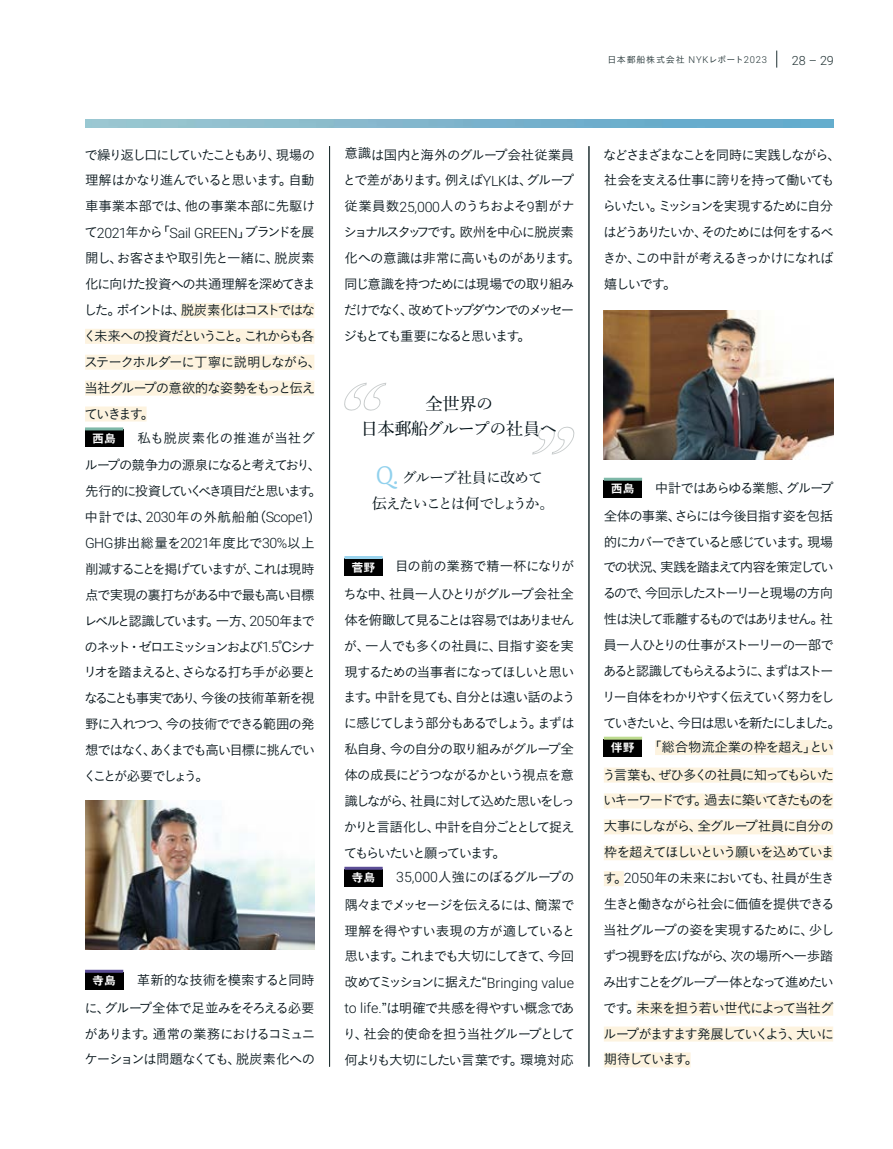
<style>
.page{position:relative;width:893px;height:1149px;background:#fff}
.page>*{position:absolute;margin:0;border:0;box-sizing:border-box;transform-origin:0 0}
.t1{font:500 17.25px/25.5px "Yu Min Pr 6 N";letter-spacing:-.03em;color:#07151b;text-align:center}
.t2{font:500 15px/25.5px "Yu Min Pr 6 N";letter-spacing:-.09em;color:#07151b}
.t3{font:300 14.1px "Roboto";letter-spacing:-.02em;color:#07151b}
.t4{font:13.5px/26px "Koburina Go Std N W3";letter-spacing:-.11em;color:#07151b;text-align:justify}
.t5{font:13.5px/26px "Koburina Go Std N W3";letter-spacing:-.155em;color:#07151b}
.t6{font:13.5px/26px "Koburina Go Std N W3";letter-spacing:-.085em;color:#07151b}
.t7{font:13.5px/27.5px "Koburina Go Std N W3";letter-spacing:-.09em;color:#07151b;text-align:center}
.t8{font:13.5px/27.5px "Koburina Go Std N W3";letter-spacing:-.075em;color:#07151b;text-align:center}
.t9{font:13.5px/27.5px "Koburina Go Std N W3";letter-spacing:-.06em;color:#07151b;text-align:right}
.t10{font:13.5px/27.5px "Koburina Go Std N W3";letter-spacing:-.045em;color:#07151b;text-align:right}
.t11{font:300 12.6px "Roboto";color:#1f3032}
.t12{font:12px "Midashi Go Pr 6 N MB31";color:#fff}
.t13{font:9px "Koburina Go Std N W3";letter-spacing:.09em;color:#1f3032}
.s1{font-family:"Roboto";font-weight:300;font-size:9.45px}
.s2{font-family:"Koburina Go Std N W3";font-weight:400;font-size:13.5px}
.s3{font-family:"Midashi Go Pr 6 N MB31";font-size:12px;color:#fff}
.s4{font-family:"Roboto";font-weight:300;font-size:14.1px}
.s5{font-family:"Merriweather";font-weight:300;font-size:23.7px;color:#91d1ed}
</style>
<div class="page">
<div style="left:181px;top:303px;width:133px;height:15px;background:#fdf3df"></div>
<div style="left:85px;top:329px;width:229px;height:15px;background:#fdf3df"></div>
<div style="left:85px;top:354px;width:229px;height:15px;background:#fdf3df"></div>
<div style="left:85px;top:380px;width:229px;height:15px;background:#fdf3df"></div>
<div style="left:85px;top:406px;width:62px;height:15px;background:#fdf3df"></div>
<div style="left:85px;top:430px;width:38px;height:17px;background:#000"></div>
<hr style="left:85px;top:427px;width:38px;height:3px;background:#7eb8a8">
<div style="left:85px;top:971px;width:38px;height:17px;background:#000"></div>
<hr style="left:85px;top:969px;width:38px;height:3px;background:#5c4e96">
<div style="left:344px;top:558px;width:39px;height:17px;background:#000"></div>
<hr style="left:344px;top:556px;width:39px;height:3px;background:#9ad4ee">
<div style="left:344px;top:869px;width:39px;height:17px;background:#000"></div>
<hr style="left:344px;top:866px;width:39px;height:3px;background:#5c4e96">
<div style="left:655px;top:739px;width:178px;height:15px;background:#fdf3df"></div>
<div style="left:604px;top:767px;width:229px;height:15px;background:#fdf3df"></div>
<div style="left:604px;top:793px;width:229px;height:15px;background:#fdf3df"></div>
<div style="left:604px;top:819px;width:229px;height:15px;background:#fdf3df"></div>
<div style="left:604px;top:845px;width:229px;height:15px;background:#fdf3df"></div>
<div style="left:604px;top:870px;width:20px;height:15px;background:#fdf3df"></div>
<div style="left:636px;top:1000px;width:197px;height:15px;background:#fdf3df"></div>
<div style="left:604px;top:1026px;width:229px;height:15px;background:#fdf3df"></div>
<div style="left:604px;top:1052px;width:87px;height:15px;background:#fdf3df"></div>
<div style="left:604px;top:480px;width:38px;height:17px;background:#000"></div>
<hr style="left:604px;top:477px;width:38px;height:3px;background:#7eb8a8">
<div style="left:604px;top:739px;width:38px;height:17px;background:#000"></div>
<hr style="left:604px;top:736px;width:38px;height:3px;background:#bddb8e">
<hr style="left:329px;top:146px;width:1px;height:920px;background:#1f3032">
<hr style="left:589px;top:146px;width:1px;height:920px;background:#1f3032">
<img style="left:85px;top:119px;width:748px;height:9px">
<svg style="left:776px;top:51px;width:1px;height:17px"></svg>
<svg style="left:532px;top:427px;width:43px;height:27px"></svg>
<svg style="left:344px;top:382px;width:42px;height:28px"></svg>
<img style="left:604px;top:310px;width:229px;height:149px">
<img style="left:85px;top:800px;width:230px;height:149px">
<p class="t13" style="left:608px;top:53px;width:161px">日本郵船株式会社 <span class="s1">NYK</span>レポート<span class="s1">2023</span></p>
<p class="t11" style="left:792px;top:51px;width:44px">28 – 29</p>
<p class="t4" style="left:84px;top:141px;width:232px">で繰り返し口にしていたこともあり、現場の理解はかなり進んでいると思います。自動車事業本部では、他の事業本部に先駆け</p>
<p class="t3" style="left:84px;top:222px;width:232px"><span class="s2">て</span>2021<span class="s2">年から「</span>Sail GREEN<span class="s2">」ブランドを展</span></p>
<p class="t4" style="left:83px;top:245px;width:240px;text-align:left">開し、お客さまや取引先と一緒に、脱炭素化に向けた投資への共通理解を深めてきました。ポイントは、脱炭素化はコストではなく未来への投資だということ。これからも各ステークホルダーに丁寧に説明しながら、当社グループの意欲的な姿勢をもっと伝えていきます。</p>
<p class="t8" style="left:84px;top:423px;width:239px"><span class="s3">西島</span>　私も脱炭素化の推進が当社グループの競争力の源泉になると考えており、</p>
<p class="t4" style="left:83px;top:478px;width:240px;text-align:left">先行的に投資していくべき項目だと思います。中計では、<span class="s4">2030</span>年の外航船舶（<span class="s4">Scope1</span>）<br><span class="s4">GHG</span>排出総量を<span class="s4">2021</span>年度比で<span class="s4">30%</span>以上削減することを掲げていますが、これは現時点で実現の裏打ちがある中で最も高い目標レベルと認識しています。一方、<span class="s4">2050</span>年までのネット・ゼロエミッションおよび<span class="s4">1.5</span>℃シナリオを踏まえると、さらなる打ち手が必要となることも事実であり、今後の技術革新を視野に入れつつ、今の技術でできる範囲の発想ではなく、あくまでも高い目標に挑んでいくことが必要でしょう。</p>
<p class="t9" style="left:84px;top:965px;width:232px">革新的な技術を模索すると同時<br>に、グループ全体で足並みをそろえる必要</p>
<p class="t6" style="left:84px;top:1019px;width:232px">があります。通常の業務におけるコミュニケーションは問題なくても、脱炭素化への</p>
<p class="t12" style="left:92px;top:970px;width:25px">寺島</p>
<p class="t4" style="left:343px;top:141px;width:239px;text-align:left">意識は国内と海外のグループ会社従業員とで差があります。例えば<span class="s4">YLK</span>は、グループ従業員数<span class="s4">25,000</span>人のうちおよそ<span class="s4">9</span>割がナショナルスタッフです。欧州を中心に脱炭素化への意識は非常に高いものがあります。同じ意識を持つためには現場での取り組みだけでなく、改めてトップダウンでのメッセージもとても重要になると思います。</p>
<p class="t1" style="left:361px;top:389px;width:198px">全世界の<br>日本郵船グループの社員へ</p>
<p class="t2" style="left:372px;top:463px;width:184px"><span class="s5">Q.</span> グループ社員に改めて伝えたいことは何でしょうか。</p>
<p class="t10" style="left:344px;top:552px;width:232px">目の前の業務で精一杯になりが<br>ちな中、社員一人ひとりがグループ会社全</p>
<p class="t4" style="left:343px;top:606px;width:234px">体を俯瞰して見ることは容易ではありませんが、一人でも多くの社員に、目指す姿を実現するための当事者になってほしいと思います。中計を見ても、自分とは遠い話のように感じてしまう部分もあるでしょう。まずは私自身、今の自分の取り組みがグループ全体の成長にどうつながるかという視点を意識しながら、社員に対して込めた思いをしっかりと言語化し、中計を自分ごととして捉えてもらいたいと願っています。</p>
<p class="t12" style="left:352px;top:867px;width:25px">寺島</p>
<p class="t12" style="left:352px;top:557px;width:25px">菅野</p>
<p class="t6" style="left:344px;top:862px;width:232px;line-height:27.5px;text-align:right"><span class="s4">35,000</span>人強にのぼるグループの<br>隅々までメッセージを伝えるには、簡潔で</p>
<p class="t4" style="left:343px;top:917px;width:234px">理解を得やすい表現の方が適していると思います。これまでも大切にしてきて、今回改めてミッションに据えた“<span class="s4">Bringing value to life.</span>”は明確で共感を得やすい概念であり、社会的使命を担う当社グループとして何よりも大切にしたい言葉です。環境対応</p>
<p class="t4" style="left:603px;top:141px;width:240px;text-align:left">などさまざまなことを同時に実践しながら、社会を支える仕事に誇りを持って働いてもらいたい。ミッションを実現するために自分はどうありたいか、そのためには何をするべきか、この中計が考えるきっかけになれば嬉しいです。</p>
<p class="t7" style="left:604px;top:474px;width:231px"><span class="s3">西島</span>　中計ではあらゆる業態、グループ全体の事業、さらには今後目指す姿を包括</p>
<p class="t5" style="left:602px;top:528px;width:240px">的にカバーできていると感じています。現場での状況、実践を踏まえて内容を策定しているので、今回示したストーリーと現場の方向性は決して乖離するものではありません。社員一人ひとりの仕事がストーリーの一部であると認識してもらえるように、まずはストーリー自体をわかりやすく伝えていく努力をしていきたいと、今日は思いを新たにしました。</p>
<p class="t7" style="left:602px;top:732px;width:233px;text-align:right"><span class="s3">伴野</span> 「総合物流企業の枠を超え」という言葉も、ぜひ多くの社員に知ってもらいた</p>
<p class="t4" style="left:603px;top:787px;width:233px">いキーワードです。過去に築いてきたものを大事にしながら、全グループ社員に自分の枠を超えてほしいという願いを込めています。<span class="s4">2050</span>年の未来においても、社員が生き生きと働きながら社会に価値を提供できる当社グループの姿を実現するために、少しずつ視野を広げながら、次の場所へ一歩踏み出すことをグループ一体となって進めたいです。未来を担う若い世代によって当社グループがますます発展していくよう、大いに期待しています。</p>
</div>
